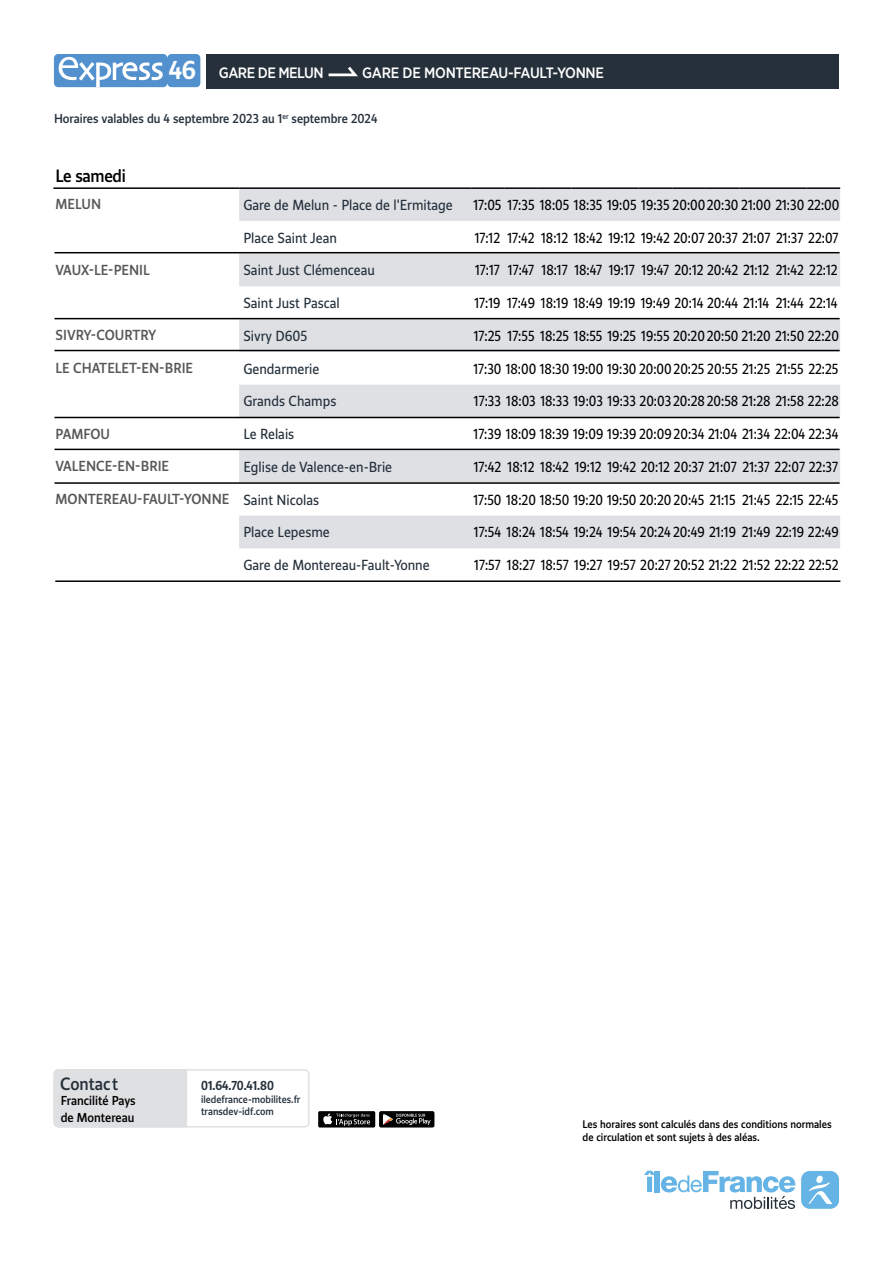
<style>
.page{position:relative;width:893px;height:1263px;background:#fff}
.page>*{position:absolute;margin:0;border:0;box-sizing:border-box;transform-origin:0 0}
.t1{font:500 16.5px "IDF Voyageur";letter-spacing:-.02em;color:#000}
.t2{font:500 16.5px "IDF Voyageur";color:#25303b}
.t3{font:500 15px "Gotham Narrow";letter-spacing:-.02em;color:#fff}
.t4{font:500 15px "Gotham Narrow";letter-spacing:-.04em;color:#fff}
.t5{font:13.5px "IDF Voyageur";color:#000;scale:.95 1}
.t6{font:13.5px "IDF Voyageur";color:#25303b}
.t7{font:500 13.5px "IDF Voyageur";color:#575756}
.t8{font:500 12px "IDF Voyageur";color:#25303b}
.t9{font:500 12px/16.5px "IDF Voyageur";color:#000}
.t10{font:700 12px "IDF Voyageur";color:#25303b;scale:.96 1}
.t11{font:500 10.2px/12.3px "IDF Voyageur";color:#000}
.t12{font:500 9.75px/11.7px "IDF Voyageur";color:#25313c}
.s1{font-weight:400;color:#25303b}
</style>
<div class="page">
<div style="left:206px;top:55px;width:632px;height:34px;background:#25303b"></div>
<svg style="left:328px;top:66px;width:30px;height:11px"></svg>
<div style="left:53px;top:1069px;width:257px;height:58px;border:2px solid #dfe0e2;border-radius:4px"></div>
<div style="left:53px;top:1069px;width:135px;height:59px;background:#dfe0e2"></div>
<div style="left:379px;top:1111px;width:55px;height:16px;background:#020203;border-radius:2px"></div>
<div style="left:318px;top:1111px;width:57px;height:16px;background:#020203;border-radius:2px"></div>
<svg style="left:323px;top:1113px;width:47px;height:13px"></svg>
<svg style="left:383px;top:1114px;width:48px;height:11px"></svg>
<svg style="left:644px;top:1171px;width:10px;height:21px"></svg>
<div style="left:654px;top:1171px;width:6px;height:21px;background:#65b4e5"></div>
<svg style="left:661px;top:1171px;width:134px;height:38px"></svg>
<div style="left:801px;top:1171px;width:38px;height:38px;background:#65b4e5;border-radius:9px"></div>
<svg style="left:808px;top:1175px;width:24px;height:29px"></svg>
<svg style="left:54px;top:54px;width:146px;height:33px;background:#74a6d7"></svg>
<svg style="left:239px;top:189px;width:601px;height:293px;fill:#dee0e4"></svg>
<div style="left:239px;top:516px;width:601px;height:32px;background:#dee0e4"></div>
<hr style="left:53px;top:187px;width:186px;height:2px;background:#000">
<hr style="left:239px;top:187px;width:232px;height:2px;background:#000">
<hr style="left:471px;top:187px;width:33px;height:2px;background:#000">
<hr style="left:504px;top:187px;width:34px;height:2px;background:#000">
<hr style="left:538px;top:187px;width:33px;height:2px;background:#000">
<hr style="left:571px;top:187px;width:34px;height:2px;background:#000">
<hr style="left:605px;top:187px;width:34px;height:2px;background:#000">
<hr style="left:639px;top:187px;width:33px;height:2px;background:#000">
<hr style="left:672px;top:187px;width:34px;height:2px;background:#000">
<hr style="left:706px;top:187px;width:33px;height:2px;background:#000">
<hr style="left:739px;top:187px;width:34px;height:2px;background:#000">
<hr style="left:773px;top:187px;width:34px;height:2px;background:#000">
<hr style="left:807px;top:187px;width:33px;height:2px;background:#000">
<hr style="left:54px;top:482px;width:786px;height:2px;background:#000">
<hr style="left:54px;top:449px;width:786px;height:1px;background:#000">
<hr style="left:54px;top:417px;width:786px;height:1px;background:#000">
<hr style="left:54px;top:350px;width:786px;height:1px;background:#000">
<hr style="left:54px;top:318px;width:786px;height:1px;background:#000">
<hr style="left:54px;top:252px;width:786px;height:1px;background:#000">
<hr style="left:55px;top:580px;width:785px;height:2px;background:#000">
<p class="t4" style="left:219px;top:63px;width:106px">GARE DE MELUN</p>
<p class="t3" style="left:362px;top:63px;width:243px">GARE DE MONTEREAU-FAULT-YONNE</p>
<p class="t8" style="left:54px;top:111px;width:325px">Horaires valables du 4 septembre 2023 au 1<sup>er</sup> septembre 2024</p>
<p class="t1" style="left:56px;top:165px;width:72px">Le samedi</p>
<p class="t7" style="left:56px;top:195px;width:47px">MELUN</p>
<p class="t6" style="left:243px;top:196px;width:211px">Gare de Melun - Place de l'Ermitage</p>
<p class="t5" style="left:473px;top:196px;width:387px">17:05 17:35 18:05 18:35 19:05 19:35 20:0020:30 21:00 21:30 22:00</p>
<p class="t6" style="left:243px;top:229px;width:95px">Place Saint Jean</p>
<p class="t5" style="left:475px;top:229px;width:385px">17:12 17:42 18:12 18:42 19:12 19:42 20:07 20:37 21:07 21:37 22:07</p>
<p class="t7" style="left:56px;top:261px;width:96px">VAUX-LE-PENIL</p>
<p class="t6" style="left:243px;top:261px;width:133px">Saint Just Clémenceau</p>
<p class="t5" style="left:475px;top:261px;width:383px">17:17 17:47 18:17 18:47 19:17 19:47 20:12 20:42 21:12 21:42 22:12</p>
<p class="t6" style="left:243px;top:294px;width:98px">Saint Just Pascal</p>
<p class="t5" style="left:474px;top:294px;width:384px">17:19 17:49 18:19 18:49 19:19 19:49 20:14 20:44 21:14 21:44 22:14</p>
<p class="t7" style="left:56px;top:326px;width:102px">SIVRY-COURTRY</p>
<p class="t6" style="left:243px;top:327px;width:66px">Sivry D605</p>
<p class="t5" style="left:474px;top:327px;width:386px">17:25 17:55 18:25 18:55 19:25 19:55 20:2020:50 21:20 21:50 22:20</p>
<p class="t7" style="left:56px;top:359px;width:139px">LE CHATELET-EN-BRIE</p>
<p class="t6" style="left:243px;top:360px;width:78px">Gendarmerie</p>
<p class="t5" style="left:473px;top:360px;width:386px">17:30 18:00 18:30 19:00 19:30 20:0020:25 20:55 21:25 21:55 22:25</p>
<p class="t6" style="left:243px;top:392px;width:94px">Grands Champs</p>
<p class="t5" style="left:474px;top:392px;width:386px">17:33 18:03 18:33 19:03 19:33 20:03 20:2820:58 21:28 21:58 22:28</p>
<p class="t7" style="left:56px;top:424px;width:56px">PAMFOU</p>
<p class="t6" style="left:243px;top:425px;width:52px">Le Relais</p>
<p class="t5" style="left:474px;top:425px;width:386px">17:39 18:09 18:39 19:09 19:39 20:09 20:34 21:04 21:34 22:04 22:34</p>
<p class="t7" style="left:56px;top:457px;width:115px">VALENCE-EN-BRIE</p>
<p class="t6" style="left:243px;top:458px;width:150px">Eglise de Valence-en-Brie</p>
<p class="t5" style="left:474px;top:458px;width:385px">17:42 18:12 18:42 19:12 19:42 20:12 20:37 21:07 21:37 22:07 22:37</p>
<p class="t7" style="left:56px;top:490px;width:265px">MONTEREAU-FAULT-YONNE <span class="s1">Saint Nicolas</span></p>
<p class="t5" style="left:473px;top:491px;width:386px">17:50 18:20 18:50 19:20 19:50 20:20 20:45 21:15 21:45 22:15 22:45</p>
<p class="t6" style="left:243px;top:523px;width:88px">Place Lepesme</p>
<p class="t5" style="left:474px;top:523px;width:386px">17:54 18:24 18:54 19:24 19:54 20:24 20:49 21:19 21:49 22:19 22:49</p>
<p class="t6" style="left:243px;top:556px;width:188px">Gare de Montereau-Fault-Yonne</p>
<p class="t5" style="left:474px;top:556px;width:385px">17:57 18:27 18:57 19:27 19:57 20:27 20:52 21:22 21:52 22:22 22:52</p>
<p class="t2" style="left:60px;top:1073px;width:60px">Contact</p>
<p class="t9" style="left:61px;top:1092px;width:76px">Francilité Pays de Montereau</p>
<p class="t10" style="left:201px;top:1077px;width:77px">01.64.70.41.80</p>
<p class="t12" style="left:201px;top:1093px;width:101px">iledefrance-mobilites.fr transdev-idf.com</p>
<p class="t11" style="left:583px;top:1118px;width:251px">Les horaires sont calculés dans des conditions normales de circulation et sont sujets à des aléas.</p>
</div>
